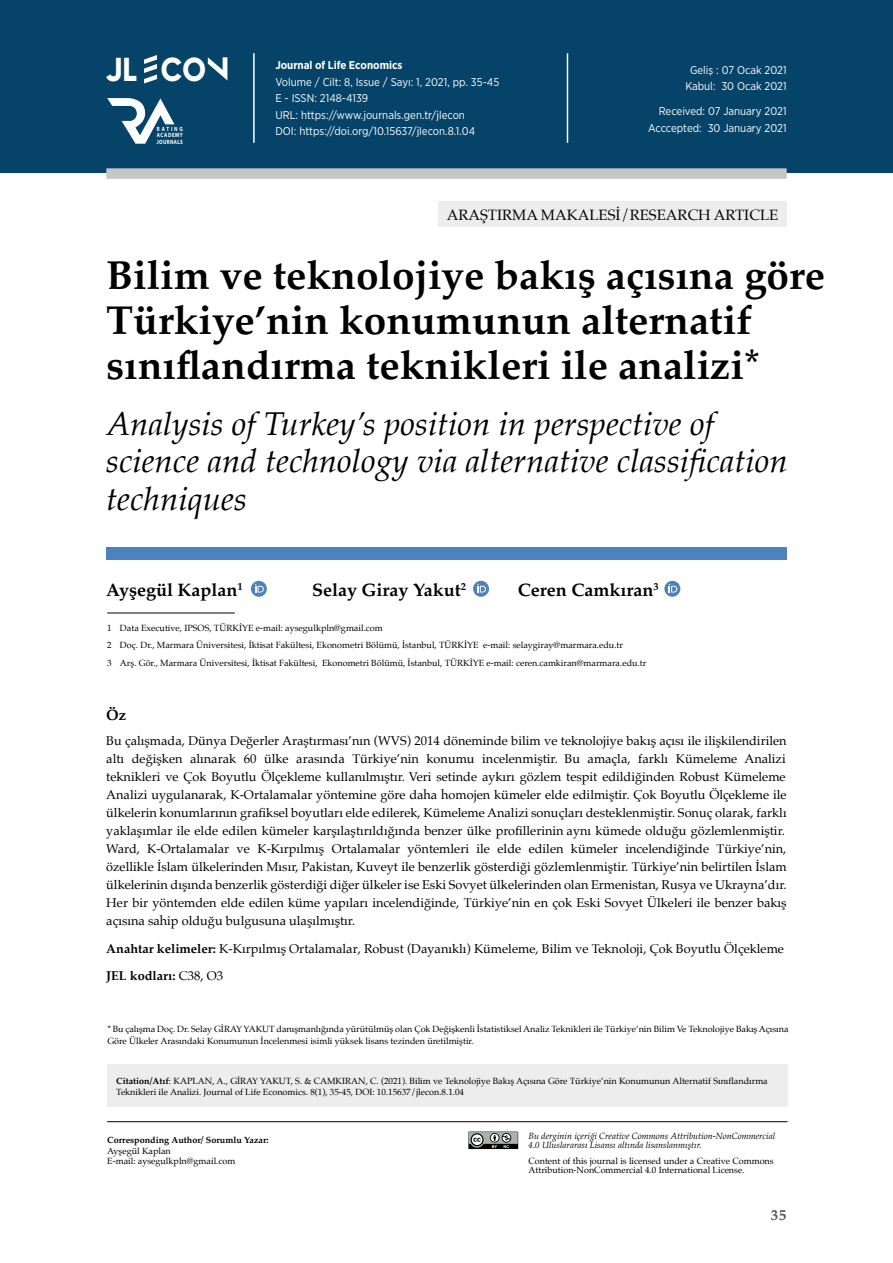
<style>
.page{position:relative;width:893px;height:1263px;background:#fff}
.page>*{position:absolute;margin:0;border:0;box-sizing:border-box;transform-origin:0 0}
.t1{font:700 40.5px/45px "Palatino";color:#000}
.t2{font:800 33.15px "Gilroy";color:#fff;scale:.9 1}
.t3{font:italic 33px/37.5px "Palatino";color:#000}
.t4{font:700 18px "Palatino";color:#000}
.t5{font:15px "Palatino";color:#000}
.t6{font:700 15px "Palatino";color:#575756}
.t7{font:700 15px "Palatino";color:#000}
.t8{font:12.75px/18px "Palatino";color:#000}
.t9{font:11.25px/16.5px "Gotham Narrow";color:#fff}
.t10{font:700 11.25px "Gotham Narrow";color:#fff}
.t11{font:9px/10.5px "Palatino";color:#000}
.t12{font:italic 9px/9px "Palatino";color:#000}
.t13{font:700 9px "Palatino";color:#000}
.t14{font:700 6.15px/6.4px "Myriad Pro";letter-spacing:.11em;color:#fff;text-align:justify;scale:.81 1}
.s1{font-weight:700}
.s2{font-family:"Palatino Linotype";font-weight:700}
</style>
<div class="page">
<div style="left:0;top:0;width:893px;height:173px;background:#054368"></div>
<div style="left:106px;top:547px;width:681px;height:13px;background:#4d82be"></div>
<hr style="left:107px;top:613px;width:128px;height:1px;background:#000">
<hr style="left:253px;top:53px;width:2px;height:90px;background:#fff">
<hr style="left:567px;top:53px;width:1px;height:90px;background:#fff">
<svg style="left:251px;top:581px;width:16px;height:16px"></svg>
<svg style="left:255px;top:584px;width:9px;height:8px"></svg>
<svg style="left:473px;top:581px;width:16px;height:16px"></svg>
<svg style="left:477px;top:584px;width:9px;height:8px"></svg>
<svg style="left:664px;top:581px;width:16px;height:16px"></svg>
<svg style="left:669px;top:584px;width:8px;height:8px"></svg>
<svg style="left:208px;top:57px;width:19px;height:23px"></svg>
<svg style="left:144px;top:55px;width:13px;height:28px"></svg>
<div style="left:106px;top:168px;width:681px;height:11px;background:#c6c6c6"></div>
<div style="left:438px;top:201px;width:349px;height:26px;background:#ededed"></div>
<svg style="left:107px;top:98px;width:67px;height:46px"></svg>
<hr style="left:107px;top:1121px;width:680px;height:1px;background:#000">
<svg style="left:468px;top:1131px;width:50px;height:18px"></svg>
<div style="left:107px;top:1064px;width:681px;height:43px;background:#ededed"></div>
<h2 class="t2" style="left:105px;top:48px;width:113px">JL CO</h2>
<p class="t14" style="left:157px;top:125px;width:34px">RATING ACADEMY JOURNALS</p>
<p class="t10" style="left:275px;top:58px;width:129px">Journal of Life Economics</p>
<p class="t9" style="left:275px;top:73px;width:225px">Volume / Cilt: 8, Issue / Sayı: 1, 2021, pp. 35-45<br>E - ISSN: 2148-4139<br>URL: https://www.journals.gen.tr/jlecon<br>DOI: https://doi.org/10.15637/jlecon.8.1.04</p>
<p class="t9" style="left:685px;top:61px;width:103px;text-align:center">Geliş : 07 Ocak 2021<br>Kabul: 30 Ocak 2021</p>
<p class="t9" style="left:648px;top:103px;width:140px;text-align:right">Received: 07 January 2021<br>Acccepted: 30 January 2021</p>
<p class="t5" style="left:447px;top:202px;width:333px">ARAŞTIRMA MAKALESİ/RESEARCH ARTICLE</p>
<h1 class="t1" style="left:106px;top:252px;width:720px">Bilim ve teknolojiye bakış açısına göre<br>Türkiye’nin konumunun alternatif sınıflandırma teknikleri ile analizi*</h1>
<h3 class="t3" style="left:106px;top:404px;width:683px">Analysis of Turkey’s position in perspective of science and technology via alternative classification techniques</h3>
<h3 class="t4" style="left:106px;top:574px;width:138px">Ayşegül Kaplan<sup>1</sup></h3>
<h3 class="t4" style="left:312px;top:574px;width:155px">Selay Giray Yakut<sup>2</sup></h3>
<h3 class="t4" style="left:518px;top:574px;width:142px">Ceren Camkıran<sup>3</sup></h3>
<p class="t11" style="left:107px;top:619px;width:541px;line-height:17.7px">1 Data Executive, IPSOS, TÜRKİYE e-mail: aysegulkpln@gmail.com<br>2 Doç. Dr., Marmara Üniversitesi, İktisat Fakültesi, Ekonometri Bölümü, İstanbul, TÜRKİYE e-mail: selaygiray@marmara.edu.tr<br>3 Arş. Gör., Marmara Üniversitesi, İktisat Fakültesi, Ekonometri Bölümü, İstanbul, TÜRKİYE e-mail: ceren.camkiran@marmara.edu.tr</p>
<p class="t7" style="left:106px;top:702px;width:21px">Öz</p>
<p class="t8" style="left:106px;top:732px;width:682px">Bu çalışmada, Dünya Değerler Araştırması’nın (WVS) 2014 döneminde bilim ve teknolojiye bakış açısı ile ilişkilendirilen altı değişken alınarak 60 ülke arasında Türkiye’nin konumu incelenmiştir. Bu amaçla, farklı Kümeleme Analizi teknikleri ve Çok Boyutlu Ölçekleme kullanılmıştır. Veri setinde aykırı gözlem tespit edildiğinden Robust Kümeleme Analizi uygulanarak, K-Ortalamalar yöntemine göre daha homojen kümeler elde edilmiştir. Çok Boyutlu Ölçekleme ile ülkelerin konumlarının grafiksel boyutları elde edilerek, Kümeleme Analizi sonuçları desteklenmiştir. Sonuç olarak, farklı yaklaşımlar ile elde edilen kümeler karşılaştırıldığında benzer ülke profillerinin aynı kümede olduğu gözlemlenmiştir.<br>Ward, K-Ortalamalar ve K-Kırpılmış Ortalamalar yöntemleri ile elde edilen kümeler incelendiğinde Türkiye’nin, özellikle İslam ülkelerinden Mısır, Pakistan, Kuveyt ile benzerlik gösterdiği gözlemlenmiştir. Türkiye’nin belirtilen İslam ülkelerinin dışında benzerlik gösterdiği diğer ülkeler ise Eski Sovyet ülkelerinden olan Ermenistan, Rusya ve Ukrayna’dır.<br>Her bir yöntemden elde edilen küme yapıları incelendiğinde, Türkiye’nin en çok Eski Sovyet Ülkeleri ile benzer bakış açısına sahip olduğu bulgusuna ulaşılmıştır.</p>
<p class="t8" style="left:106px;top:935px;width:679px;line-height:26.5px"><span class="s1">Anahtar kelimeler:</span> K-Kırpılmış Ortalamalar, Robust (Dayanıklı) Kümeleme, Bilim ve Teknoloji, Çok Boyutlu Ölçekleme<br><span class="s2">JEL</span> <span class="s1">kodları:</span> C38, O3</p>
<p class="t11" style="left:107px;top:1023px;width:683px;line-height:12px">* Bu çalışma Doç. Dr. Selay GİRAY YAKUT danışmanlığında yürütülmüş olan Çok Değişkenli İstatistiksel Analiz Teknikleri ile Türkiye’nin Bilim Ve Teknolojiye Bakış Açısına<br>Göre Ülkeler Arasındaki Konumunun İncelenmesi isimli yüksek lisans tezinden üretilmiştir.</p>
<p class="t11" style="left:116px;top:1076px;width:653px"><span class="s1">Citation/Atıf</span>: KAPLAN, A., GİRAY YAKUT, S. &amp; CAMKIRAN, C. (2021). Bilim ve Teknolojiye Bakış Açısına Göre Türkiye’nin Konumunun Alternatif Sınıflandırma<br>Teknikleri ile Analizi. Journal of Life Economics. 8(1), 35-45, DOI: 10.15637/jlecon.8.1.04</p>
<p class="t13" style="left:107px;top:1132px;width:163px">Corresponding Author/ Sorumlu Yazar:</p>
<p class="t11" style="left:107px;top:1145px;width:130px">Ayşegül Kaplan<br>E-mail: aysegulkpln@gmail.com</p>
<p class="t12" style="left:528px;top:1132px;width:248px">Bu derginin içeriği Creative Commons Attribution-NonCommercial<br>4.0 Uluslararası Lisansı altında lisanslanmıştır.</p>
<p class="t11" style="left:528px;top:1156px;width:247px;line-height:9px">Content of this journal is licensed under a Creative Commons<br>Attribution-NonCommercial 4.0 International License.</p>
<p class="t6" style="left:771px;top:1202px;width:17px">35</p>
</div>
